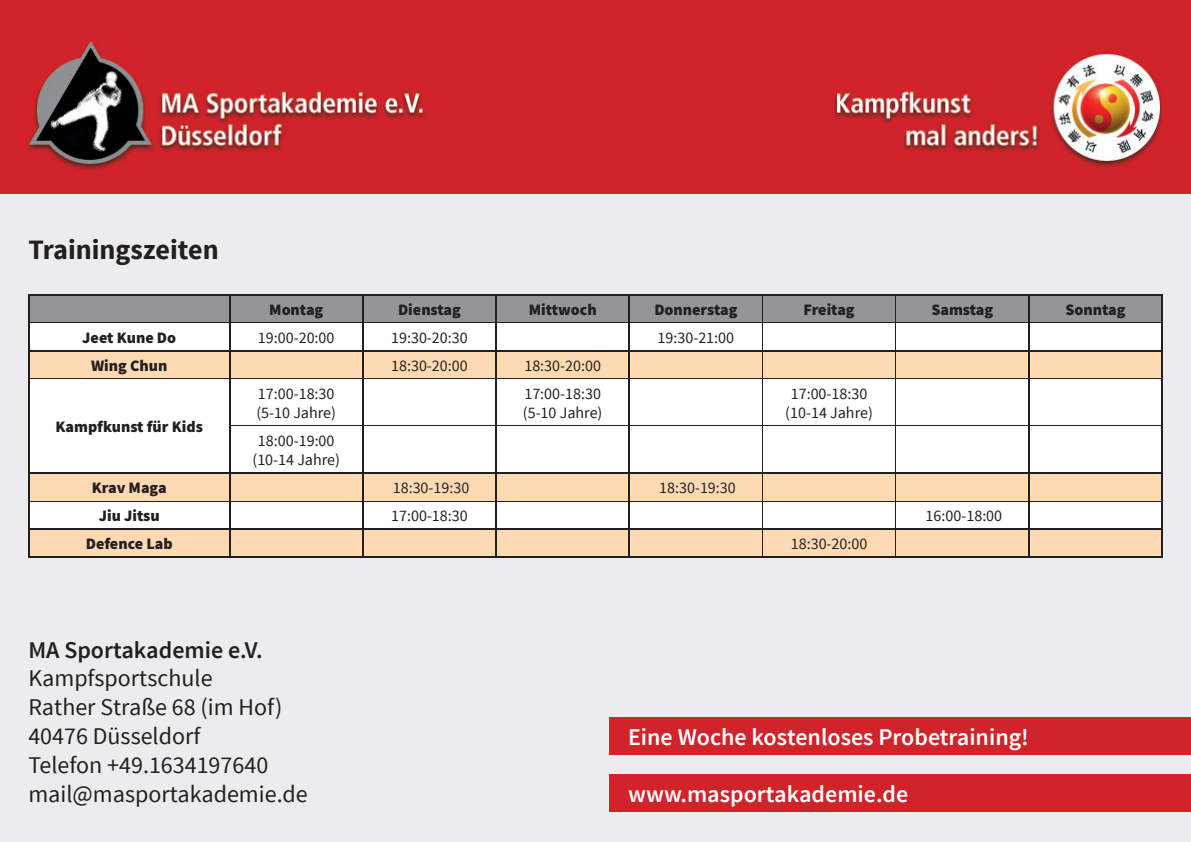
<style>
.page{position:relative;width:1191px;height:842px;background:#ececee}
.page>*{position:absolute;margin:0;border:0;box-sizing:border-box;transform-origin:0 0}
.t1{font:700 28px "Source Sans Pro";color:#231f20}
.t2{font:24px/28.8px "Source Sans Pro";color:#231f20}
.t3{font:600 24px "Source Sans Pro";color:#fff}
.t4{font:600 24px "Source Sans Pro";color:#231f20}
.t5{font:16px/19.2px "Source Sans Pro";color:#231f20}
.t6{font:900 16px "Source Sans Pro";color:#231f20}
</style>
<div class="page">
<div style="left:609px;top:717px;width:582px;height:38px;background:#d1232a"></div>
<div style="left:609px;top:775px;width:582px;height:37px;background:#d1232a"></div>
<div style="left:0;top:0;width:1191px;height:193px;background:#d1232a"></div>
<svg style="left:29px;top:379px;width:1132px;height:178px;background:#faefe3"></svg>
<hr style="left:28px;top:294px;width:202px;height:1px;background:#231f20">
<hr style="left:230px;top:294px;width:133px;height:1px;background:#231f20">
<hr style="left:363px;top:294px;width:133px;height:1px;background:#231f20">
<hr style="left:496px;top:294px;width:133px;height:1px;background:#231f20">
<hr style="left:629px;top:294px;width:133px;height:1px;background:#231f20">
<hr style="left:762px;top:294px;width:133px;height:1px;background:#231f20">
<hr style="left:895px;top:294px;width:134px;height:1px;background:#231f20">
<hr style="left:1029px;top:294px;width:133px;height:1px;background:#231f20">
<svg style="left:28px;top:295px;width:1134px;height:83px;background:#cfc5ba"></svg>
<hr style="left:28px;top:378px;width:202px;height:1px;background:#231f20">
<hr style="left:28px;top:379px;width:1px;height:47px;background:#231f20">
<hr style="left:230px;top:378px;width:133px;height:1px;background:#231f20">
<hr style="left:229px;top:379px;width:1px;height:46px;background:#231f20">
<hr style="left:363px;top:378px;width:133px;height:1px;background:#231f20">
<hr style="left:362px;top:379px;width:1px;height:46px;background:#231f20">
<hr style="left:496px;top:378px;width:133px;height:1px;background:#231f20">
<hr style="left:495px;top:379px;width:1px;height:46px;background:#231f20">
<hr style="left:629px;top:378px;width:133px;height:1px;background:#231f20">
<hr style="left:629px;top:379px;width:1px;height:46px;background:#231f20">
<hr style="left:762px;top:378px;width:133px;height:1px;background:#231f20">
<hr style="left:762px;top:379px;width:1px;height:46px;background:#231f20">
<hr style="left:895px;top:378px;width:134px;height:1px;background:#231f20">
<hr style="left:895px;top:379px;width:1px;height:46px;background:#231f20">
<hr style="left:1029px;top:378px;width:133px;height:1px;background:#231f20">
<hr style="left:1028px;top:379px;width:1px;height:46px;background:#231f20">
<hr style="left:1161px;top:379px;width:1px;height:46px;background:#231f20">
<hr style="left:28px;top:426px;width:1px;height:47px;background:#231f20">
<hr style="left:229px;top:425px;width:134px;height:1px;background:#231f20">
<hr style="left:229px;top:426px;width:1px;height:47px;background:#231f20">
<hr style="left:363px;top:425px;width:133px;height:1px;background:#231f20">
<hr style="left:362px;top:426px;width:1px;height:47px;background:#231f20">
<hr style="left:496px;top:425px;width:133px;height:1px;background:#231f20">
<hr style="left:495px;top:426px;width:1px;height:47px;background:#231f20">
<hr style="left:629px;top:425px;width:133px;height:1px;background:#231f20">
<hr style="left:629px;top:426px;width:1px;height:47px;background:#231f20">
<hr style="left:762px;top:425px;width:133px;height:1px;background:#231f20">
<hr style="left:762px;top:426px;width:1px;height:47px;background:#231f20">
<hr style="left:895px;top:425px;width:134px;height:1px;background:#231f20">
<hr style="left:895px;top:426px;width:1px;height:47px;background:#231f20">
<hr style="left:1029px;top:425px;width:133px;height:1px;background:#231f20">
<hr style="left:1028px;top:426px;width:1px;height:47px;background:#231f20">
<hr style="left:1161px;top:426px;width:1px;height:47px;background:#231f20">
<hr style="left:28px;top:473px;width:202px;height:1px;background:#231f20">
<hr style="left:230px;top:473px;width:133px;height:1px;background:#231f20">
<hr style="left:363px;top:473px;width:133px;height:1px;background:#231f20">
<hr style="left:496px;top:473px;width:133px;height:1px;background:#231f20">
<hr style="left:629px;top:473px;width:133px;height:1px;background:#231f20">
<hr style="left:762px;top:473px;width:133px;height:1px;background:#231f20">
<hr style="left:895px;top:473px;width:134px;height:1px;background:#231f20">
<hr style="left:1029px;top:473px;width:133px;height:1px;background:#231f20">
<hr style="left:28px;top:501px;width:202px;height:1px;background:#231f20">
<hr style="left:230px;top:501px;width:133px;height:1px;background:#231f20">
<hr style="left:363px;top:501px;width:133px;height:1px;background:#231f20">
<hr style="left:496px;top:501px;width:133px;height:1px;background:#231f20">
<hr style="left:629px;top:501px;width:133px;height:1px;background:#231f20">
<hr style="left:762px;top:501px;width:133px;height:1px;background:#231f20">
<hr style="left:895px;top:501px;width:134px;height:1px;background:#231f20">
<hr style="left:1029px;top:501px;width:133px;height:1px;background:#231f20">
<hr style="left:28px;top:529px;width:202px;height:1px;background:#231f20">
<svg style="left:28px;top:474px;width:1px;height:83px"></svg>
<hr style="left:230px;top:529px;width:133px;height:1px;background:#231f20">
<svg style="left:229px;top:474px;width:1px;height:83px"></svg>
<hr style="left:363px;top:529px;width:133px;height:1px;background:#231f20">
<svg style="left:362px;top:474px;width:1px;height:83px"></svg>
<hr style="left:496px;top:529px;width:133px;height:1px;background:#231f20">
<svg style="left:495px;top:474px;width:1px;height:83px"></svg>
<hr style="left:629px;top:529px;width:133px;height:1px;background:#231f20">
<svg style="left:629px;top:474px;width:1px;height:83px"></svg>
<hr style="left:762px;top:529px;width:133px;height:1px;background:#231f20">
<svg style="left:762px;top:474px;width:1px;height:83px"></svg>
<hr style="left:895px;top:529px;width:134px;height:1px;background:#231f20">
<svg style="left:895px;top:474px;width:1px;height:83px"></svg>
<hr style="left:1029px;top:529px;width:133px;height:1px;background:#231f20">
<svg style="left:1028px;top:474px;width:1px;height:83px"></svg>
<svg style="left:1161px;top:474px;width:1px;height:83px"></svg>
<hr style="left:28px;top:557px;width:202px;height:1px;background:#231f20">
<hr style="left:230px;top:557px;width:133px;height:1px;background:#231f20">
<hr style="left:363px;top:557px;width:133px;height:1px;background:#231f20">
<hr style="left:496px;top:557px;width:133px;height:1px;background:#231f20">
<hr style="left:629px;top:557px;width:133px;height:1px;background:#231f20">
<hr style="left:762px;top:557px;width:133px;height:1px;background:#231f20">
<hr style="left:895px;top:557px;width:134px;height:1px;background:#231f20">
<hr style="left:1029px;top:557px;width:133px;height:1px;background:#231f20">
<img style="left:28px;top:41px;width:397px;height:129px">
<img style="left:834px;top:54px;width:328px;height:113px">
<h1 class="t1" style="left:28px;top:232px;width:192px">Trainingszeiten</h1>
<p class="t6" style="left:269px;top:298px;width:56px">Montag</p>
<p class="t6" style="left:398px;top:298px;width:64px">Dienstag</p>
<p class="t6" style="left:529px;top:298px;width:69px">Mittwoch</p>
<p class="t6" style="left:654px;top:298px;width:85px">Donnerstag</p>
<p class="t6" style="left:803px;top:298px;width:53px">Freitag</p>
<p class="t6" style="left:931px;top:298px;width:63px">Samstag</p>
<p class="t6" style="left:1065px;top:298px;width:61px">Sonntag</p>
<p class="t6" style="left:82px;top:326px;width:95px">Jeet Kune Do</p>
<p class="t5" style="left:258px;top:328px;width:78px">19:00-20:00</p>
<p class="t5" style="left:391px;top:328px;width:78px">19:30-20:30</p>
<p class="t5" style="left:657px;top:328px;width:78px">19:30-21:00</p>
<p class="t6" style="left:91px;top:354px;width:78px">Wing Chun</p>
<p class="t5" style="left:391px;top:356px;width:78px">18:30-20:00</p>
<p class="t5" style="left:524px;top:356px;width:78px">18:30-20:00</p>
<p class="t6" style="left:56px;top:416px;width:149px">Kampfkunst für Kids</p>
<p class="t5" style="left:256px;top:384px;width:81px">17:00-18:30 (5-10 Jahre)</p>
<p class="t5" style="left:523px;top:384px;width:81px">17:00-18:30 (5-10 Jahre)</p>
<p class="t5" style="left:785px;top:384px;width:89px;text-align:center">17:00-18:30 (10-14 Jahre)</p>
<p class="t5" style="left:252px;top:431px;width:89px;text-align:center">18:00-19:00 (10-14 Jahre)</p>
<p class="t6" style="left:92px;top:477px;width:76px">Krav Maga</p>
<p class="t5" style="left:393px;top:479px;width:78px">18:30-19:30</p>
<p class="t5" style="left:659px;top:479px;width:78px">18:30-19:30</p>
<p class="t6" style="left:99px;top:505px;width:63px">Jiu Jitsu</p>
<p class="t5" style="left:391px;top:507px;width:78px">17:00-18:30</p>
<p class="t5" style="left:925px;top:507px;width:78px">16:00-18:00</p>
<p class="t6" style="left:86px;top:533px;width:88px">Defence Lab</p>
<p class="t5" style="left:791px;top:535px;width:78px">18:30-20:00</p>
<h2 class="t4" style="left:28px;top:634px;width:236px">MA Sportakademie e.V.</h2>
<h2 class="t2" style="left:28px;top:664px;width:281px">Kampfsportschule<br>Rather Straße 68 (im Hof)<br>40476 Düsseldorf<br>Telefon +49.1634197640 mail@masportakademie.de</h2>
<h2 class="t3" style="left:628px;top:721px;width:402px">Eine Woche kostenloses Probetraining!</h2>
<h2 class="t3" style="left:628px;top:778px;width:282px">www.masportakademie.de</h2>
</div>
